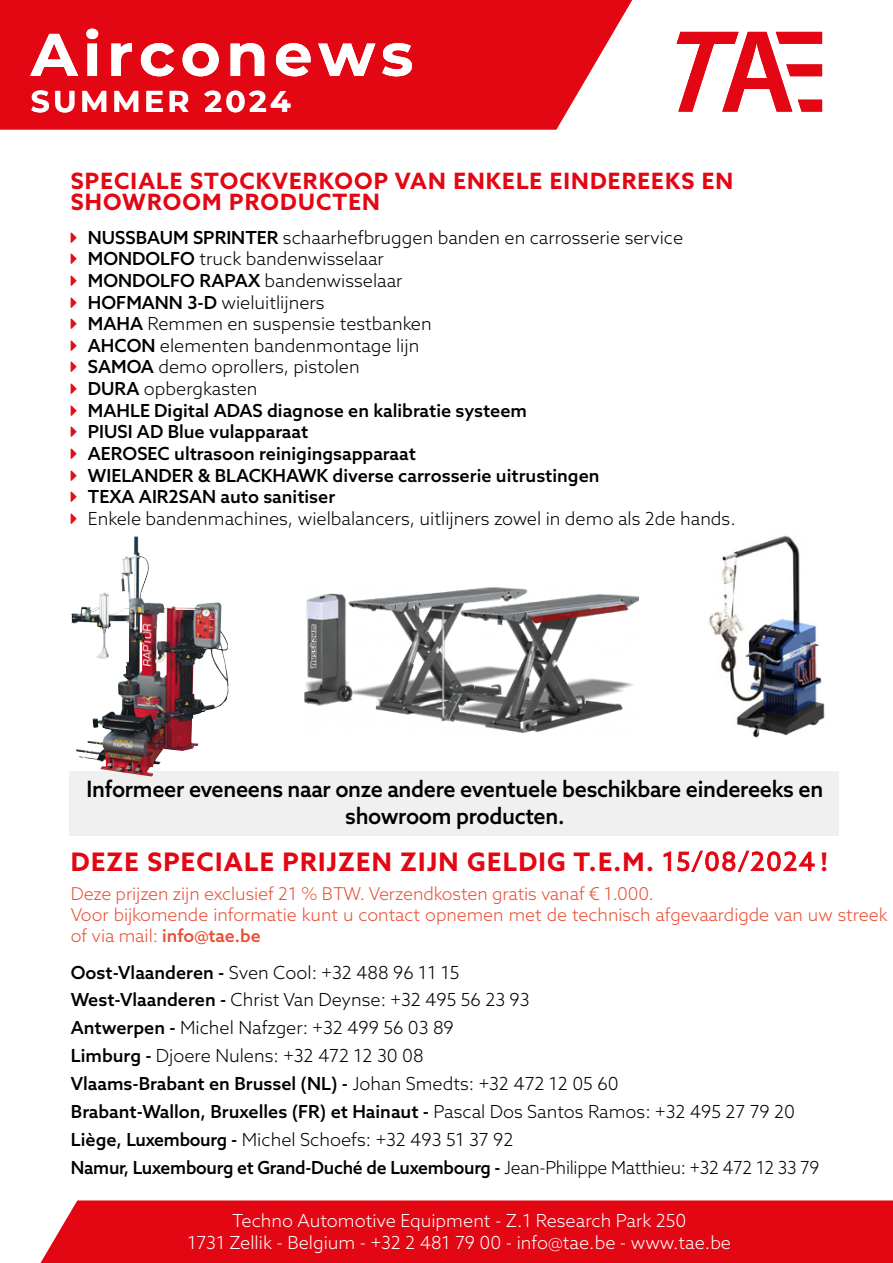
<style>
.page{position:relative;width:893px;height:1263px;background:#fff}
.page>*{position:absolute;margin:0;border:0;box-sizing:border-box;transform-origin:0 0}
.t1{font:700 60px "Montserrat";letter-spacing:.09em;color:#fff}
.t2{font:700 30px "Montserrat";letter-spacing:.11em;color:#fff}
.t3{font:700 25.5px "Azo Sans";letter-spacing:.05em;color:#e30613}
.t4{font:500 22.5px/27px "Azo Sans";letter-spacing:-.015em;color:#000;text-align:center;scale:.96 1}
.t5{font:700 22.5px/21px "Azo Sans";letter-spacing:.05em;color:#e30613}
.t6{font:300 18px/28px "Azo Sans";color:#000}
.t7{font:500 18px "Azo Sans";color:#000}
.t8{font:300 18px/21.6px "Azo Sans";color:#fff;text-align:center}
.t9{font:300 17.7px/21px "Azo Sans";letter-spacing:-.005em;color:#e94f35}
.s1{color:#e30d18}
.s2{font-weight:500}
.s3{font-weight:400}
</style>
<div class="page">
<div style="left:69px;top:771px;width:770px;height:65px;background:#f0f0f0"></div>
<img style="left:304px;top:587px;width:334px;height:146px">
<img style="left:71px;top:553px;width:63px;height:160px">
<div style="left:0;top:0;width:633px;height:130px;background:#e30613"></div>
<div style="left:40px;top:1200px;width:853px;height:63px;background:#e30613"></div>
<svg style="left:677px;top:32px;width:145px;height:80px"></svg>
<img style="left:709px;top:535px;width:116px;height:203px">
<h1 class="t1" style="left:31px;top:11px;width:384px">Airconews</h1>
<h2 class="t2" style="left:31px;top:80px;width:262px">SUMMER 2024</h2>
<p class="t5" style="left:71px;top:170px;width:664px">SPECIALE STOCKVERKOOP VAN ENKELE EINDEREEKS EN<br>SHOWROOM PRODUCTEN</p>
<p class="t6" style="left:71px;top:223px;width:614px"><span class="s1">❖</span> <span class="s2">NUSSBAUM SPRINTER</span> schaarhefbruggen banden en carrosserie service</p>
<p class="t6" style="left:71px;top:245px;width:314px"><span class="s1">❖</span> <span class="s2">MONDOLFO</span> truck bandenwisselaar</p>
<p class="t6" style="left:71px;top:266px;width:333px"><span class="s1">❖</span> <span class="s2">MONDOLFO RAPAX</span> bandenwisselaar</p>
<p class="t6" style="left:71px;top:288px;width:255px"><span class="s1">❖</span> <span class="s2">HOFMANN 3-D</span> wieluitlijners</p>
<p class="t6" style="left:71px;top:310px;width:362px"><span class="s1">❖</span> <span class="s2">MAHA</span> Remmen en suspensie testbanken</p>
<p class="t6" style="left:71px;top:331px;width:350px"><span class="s1">❖</span> <span class="s2">AHCON</span> elementen bandenmontage lijn</p>
<p class="t6" style="left:71px;top:353px;width:290px"><span class="s1">❖</span> <span class="s2">SAMOA</span> demo oprollers, pistolen</p>
<p class="t6" style="left:71px;top:374px;width:188px"><span class="s1">❖</span> <span class="s2">DURA</span> opbergkasten</p>
<p class="t7" style="left:71px;top:398px;width:458px"><span class="s1">❖</span> MAHLE Digital ADAS diagnose en kalibratie systeem</p>
<p class="t7" style="left:71px;top:420px;width:239px"><span class="s1">❖</span> PIUSI AD Blue vulapparaat</p>
<p class="t7" style="left:71px;top:442px;width:347px"><span class="s1">❖</span> AEROSEC ultrasoon reinigingsapparaat</p>
<p class="t7" style="left:71px;top:463px;width:530px"><span class="s1">❖</span> WIELANDER &amp; BLACKHAWK diverse carrosserie uitrustingen</p>
<p class="t7" style="left:71px;top:485px;width:266px"><span class="s1">❖</span> TEXA AIR2SAN auto sanitiser</p>
<p class="t6" style="left:71px;top:504px;width:666px"><span class="s1">❖</span> Enkele bandenmachines, wielbalancers, uitlijners zowel in demo als 2de hands.</p>
<p class="t4" style="left:87px;top:775px;width:769px">Informeer eveneens naar onze andere eventuele beschikbare eindereeks en showroom producten.</p>
<h3 class="t3" style="left:71px;top:844px;width:758px">DEZE SPECIALE PRIJZEN ZIJN GELDIG T.E.M. <span class="s3">15/08/2024</span> !</h3>
<p class="t9" style="left:71px;top:883px;width:818px">Deze prijzen zijn exclusief 21 % BTW. Verzendkosten gratis vanaf € 1.000.<br>Voor bijkomende informatie kunt u contact opnemen met de technisch afgevaardigde van uw streek of via mail: <span class="s2">info@tae.be</span></p>
<p class="t6" style="left:71px;top:958px;width:750px"><span class="s2">Oost-Vlaanderen -</span> Sven Cool: +32 488 96 11 15<br><span class="s2">West-Vlaanderen -</span> Christ Van Deynse: +32 495 56 23 93<br><span class="s2">Antwerpen -</span> Michel Nafzger: +32 499 56 03 89<br><span class="s2">Limburg -</span> Djoere Nulens: +32 472 12 30 08<br><span class="s2">Vlaams-Brabant en Brussel (NL) -</span> Johan Smedts: +32 472 12 05 60<br><span class="s2">Brabant-Wallon, Bruxelles (FR) et Hainaut -</span> Pascal Dos Santos Ramos: +32 495 27 79 20<br><span class="s2">Liège, Luxembourg -</span> Michel Schoefs: +32 493 51 37 92<br><span class="s2">Namur, Luxembourg et Grand-Duché de Luxembourg -</span> Jean-Philippe Matthieu: +32 472 12 33 79</p>
<p class="t8" style="left:187px;top:1210px;width:545px">Techno Automotive Equipment - Z.1 Research Park 250<br>1731 Zellik - Belgium - +32 2 481 79 00 - info@tae.be - www.tae.be</p>
</div>
